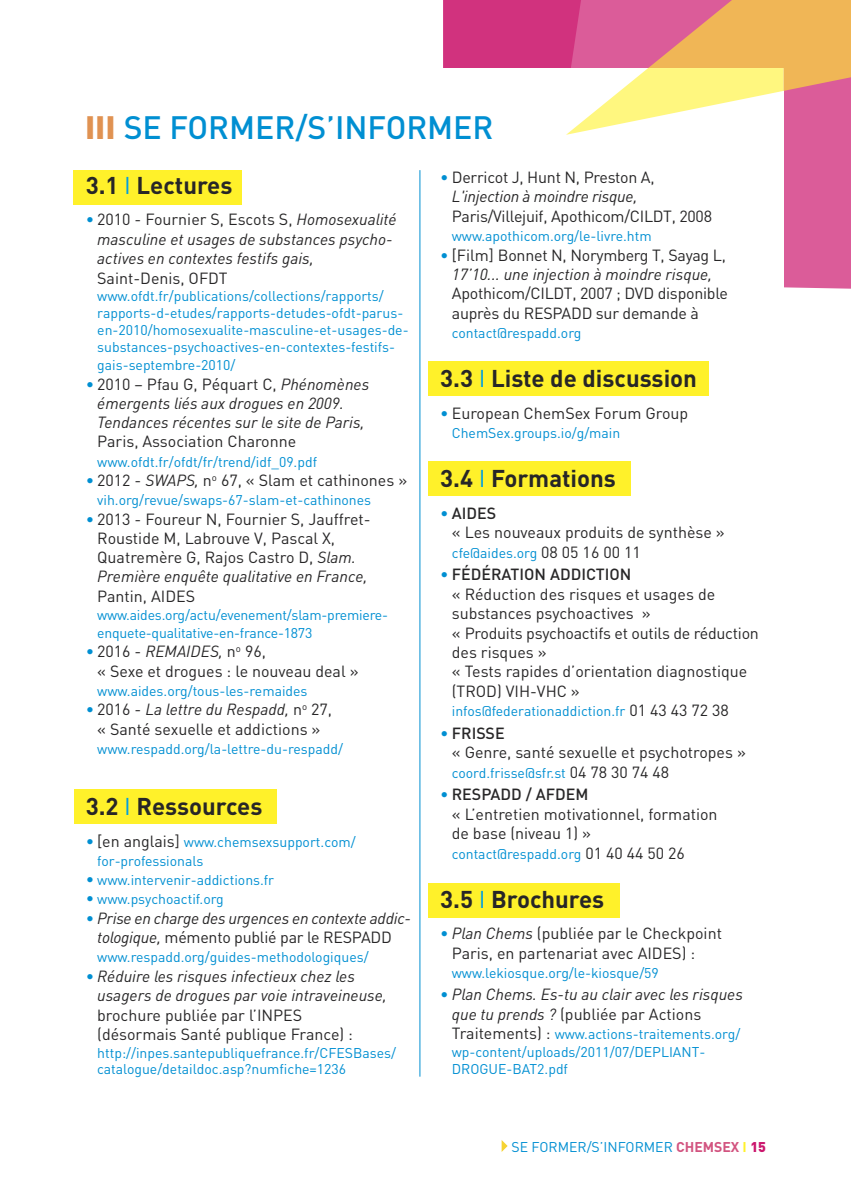
<style>
.page{position:relative;width:851px;height:1191px;background:#fff}
.page>*{position:absolute;margin:0;border:0;box-sizing:border-box;transform-origin:0 0}
.t1{font:500 32px "DIN";color:#008fd2}
.t2{font:700 24px "DIN";color:#272627}
.t3{font:16px/19.4px "DIN";color:#272627}
.t4{font:italic 16px/19.4px "DINOT";color:#272627}
.t5{font:14px/16.8px "DIN";color:#008fd2}
.s1{font-weight:900;color:#e09252}
.s2{font-weight:400;color:#009ee0}
.s3{color:#008fd2}
.s4{font-family:"DINOT";font-style:italic}
.s5{font-family:"DIN";font-style:normal;color:#008fd2}
.s6{font-family:"DIN";font-style:normal}
.s7{font-size:16px}
.s8{font-size:16px;color:#272627}
.s9{font-weight:500}
.s10{font-weight:700;color:#d25480}
.s11{font-weight:700;color:#fff12a}
.s12{font-weight:900;color:#cb166d}
</style>
<div class="page">
<div style="left:784px;top:159px;width:66px;height:130px;background:#db5c99"></div>
<svg style="left:443px;top:0;width:407px;height:159px"></svg>
<div style="left:74px;top:789px;width:202px;height:34px;background:#fff12a"></div>
<div style="left:74px;top:170px;width:168px;height:34px;background:#fff12a"></div>
<div style="left:428px;top:361px;width:280px;height:34px;background:#fff12a"></div>
<div style="left:428px;top:462px;width:202px;height:34px;background:#fff12a"></div>
<div style="left:428px;top:883px;width:191px;height:34px;background:#fff12a"></div>
<svg style="left:501px;top:1140px;width:6px;height:12px"></svg>
<hr style="left:419px;top:170px;width:1px;height:906px;background:#008fd2">
<h1 class="t1" style="left:85px;top:110px;width:410px"><span class="s1">III</span> SE FORMER/S’INFORMER</h1>
<h2 class="t2" style="left:86px;top:172px;width:148px">3.1 <span class="s2">I</span> Lectures</h2>
<p class="t3" style="left:86px;top:210px;width:312px"><span class="s3">•</span> 2010 - Fournier S, Escots S, <span class="s4">Homosexualité</span></p>
<p class="t4" style="left:97px;top:231px;width:297px">masculine et usages de substances psycho&shy;actives en contextes festifs gais,</p>
<p class="t3" style="left:97px;top:268px;width:132px">Saint-Denis, OFDT</p>
<p class="t5" style="left:97px;top:288px;width:313px">www.ofdt.fr/publications/collections/rapports/ rapports-d-etudes/rapports-detudes-ofdt-parus&shy;en-2010/homosexualite-masculine-et-usages-de&shy;substances-psychoactives-en-contextes-festifs-</p>
<p class="t5" style="left:97px;top:357px;width:140px">gais-septembre-2010/</p>
<p class="t3" style="left:86px;top:374px;width:285px"><span class="s3">•</span> 2010 – Pfau G, Péquart C, <span class="s4">Phénomènes</span></p>
<p class="t4" style="left:97px;top:395px;width:269px">émergents liés aux drogues en 2009.<br>Tendances récentes sur le site de Paris,</p>
<p class="t3" style="left:97px;top:432px;width:200px">Paris, Association Charonne</p>
<p class="t5" style="left:97px;top:453px;width:221px">www.ofdt.fr/ofdt/fr/trend/idf_09.pdf</p>
<p class="t3" style="left:86px;top:471px;width:323px"><span class="s3">•</span> 2012 - <span class="s4">SWAPS,</span> n<sup>o</sup> 67, « Slam et cathinones »</p>
<p class="t5" style="left:97px;top:492px;width:275px">vih.org/revue/swaps-67-slam-et-cathinones</p>
<p class="t3" style="left:97px;top:509px;width:275px;text-indent:-12px"><span class="s3">•</span> 2013 - Foureur N, Fournier S, Jauffret-<br>Roustide M, Labrouve V, Pascal X,<br>Quatremère G, Rajos Castro D, <span class="s4">Slam.</span></p>
<p class="t4" style="left:97px;top:569px;width:272px">Première enquête qualitative en France,</p>
<p class="t3" style="left:97px;top:586px;width:99px">Pantin, AIDES</p>
<p class="t5" style="left:97px;top:605px;width:292px;line-height:18.4px">www.aides.org/actu/evenement/slam-premiere&shy;enquete-qualitative-en-france-1873</p>
<p class="t3" style="left:97px;top:642px;width:263px;text-indent:-12px"><span class="s3">•</span> 2016 - <span class="s4">REMAIDES,</span> n<sup>o</sup> 96,<br>« Sexe et drogues : le nouveau deal »</p>
<p class="t5" style="left:97px;top:682px;width:212px">www.aides.org/tous-les-remaides</p>
<p class="t4" style="left:86px;top:701px;width:248px"><span class="s5">•</span> <span class="s6">2016 -</span> La lettre du Respadd, <span class="s6">n</span><sup>o</sup> <span class="s6">27,</span></p>
<p class="t3" style="left:97px;top:719px;width:225px">« Santé sexuelle et addictions »</p>
<p class="t5" style="left:97px;top:740px;width:247px">www.respadd.org/la-lettre-du-respadd/</p>
<h2 class="t2" style="left:86px;top:793px;width:178px">3.2 <span class="s2">I</span> Ressources</h2>
<p class="t5" style="left:97px;top:832px;width:260px;line-height:19.2px;text-indent:-12px"><span class="s7">•</span> <span class="s8">[en anglais]</span> www.chemsexsupport.com/ for-professionals</p>
<p class="t5" style="left:86px;top:872px;width:190px"><span class="s7">•</span> www.intervenir-addictions.fr</p>
<p class="t5" style="left:86px;top:891px;width:140px"><span class="s7">•</span> www.psychoactif.org</p>
<p class="t4" style="left:86px;top:910px;width:327px"><span class="s5">•</span> Prise en charge des urgences en contexte addic-</p>
<p class="t3" style="left:97px;top:927px;width:296px"><span class="s4">tologique,</span> mémento publié par le RESPADD</p>
<p class="t5" style="left:97px;top:949px;width:273px">www.respadd.org/guides-methodologiques/</p>
<p class="t4" style="left:97px;top:968px;width:291px;text-indent:-12px"><span class="s5">•</span> Réduire les risques infectieux chez les usagers de drogues par voie intraveineuse,</p>
<p class="t3" style="left:97px;top:1005px;width:257px">brochure publiée par l’INPES (désormais Santé publique France) :</p>
<p class="t5" style="left:97px;top:1044px;width:300px">http://inpes.santepubliquefrance.fr/CFESBases/ catalogue/detaildoc.asp?numfiche=1236</p>
<p class="t3" style="left:440px;top:167px;width:216px"><span class="s3">•</span> Derricot J, Hunt N, Preston A,</p>
<p class="t4" style="left:452px;top:188px;width:187px">L'injection à moindre risque,</p>
<p class="t3" style="left:452px;top:206px;width:262px">Paris/Villejuif, Apothicom/CILDT, 2008</p>
<p class="t5" style="left:452px;top:228px;width:201px">www.apothicom.org/le-livre.htm</p>
<p class="t3" style="left:440px;top:245px;width:287px"><span class="s3">•</span> [Film] Bonnet N, Norymberg T, Sayag L,</p>
<p class="t4" style="left:452px;top:266px;width:262px">17’10... une injection à moindre risque,</p>
<p class="t3" style="left:452px;top:284px;width:277px">Apothicom/CILDT, 2007 ; DVD disponible auprès du RESPADD sur demande à</p>
<p class="t5" style="left:452px;top:325px;width:131px">contact@respadd.org</p>
<h2 class="t2" style="left:440px;top:365px;width:258px">3.3 <span class="s2">I</span> Liste de discussion</h2>
<p class="t3" style="left:440px;top:403px;width:249px"><span class="s3">•</span> European ChemSex Forum Group</p>
<p class="t5" style="left:452px;top:425px;width:170px">ChemSex.groups.io/g/main</p>
<h2 class="t2" style="left:440px;top:465px;width:177px">3.4 <span class="s2">I</span> Formations</h2>
<p class="t3" style="left:452px;top:503px;width:274px;text-indent:-12px"><span class="s3">•</span> <span class="s9">AIDES<br></span>« Les nouveaux produits de synthèse »</p>
<p class="t5" style="left:452px;top:544px;width:190px">cfe@aides.org <span class="s8">08 05 16 00 11</span></p>
<p class="t3" style="left:452px;top:565px;width:308px;text-indent:-12px"><span class="s3">•</span> <span class="s9">FÉDÉRATION ADDICTION<br></span>« Réduction des risques et usages de substances psychoactives »<br>« Produits psychoactifs et outils de réduction des risques »<br>« Tests rapides d’orientation diagnostique (TROD) VIH-VHC »</p>
<p class="t5" style="left:452px;top:703px;width:278px">infos@federationaddiction.fr <span class="s8">01 43 43 72 38</span></p>
<p class="t3" style="left:452px;top:723px;width:295px;text-indent:-12px"><span class="s3">•</span> <span class="s9">FRISSE<br></span>« Genre, santé sexuelle et psychotropes »</p>
<p class="t5" style="left:452px;top:764px;width:219px">coord.frisse@sfr.st <span class="s8">04 78 30 74 48</span></p>
<p class="t3" style="left:452px;top:785px;width:267px;text-indent:-12px"><span class="s3">•</span> <span class="s9">RESPADD / AFDEM<br></span>« L’entretien motivationnel, formation de base (niveau 1) »</p>
<p class="t5" style="left:452px;top:845px;width:234px">contact@respadd.org <span class="s8">01 40 44 50 26</span></p>
<h2 class="t2" style="left:440px;top:885px;width:165px">3.5 <span class="s2">I</span> Brochures</h2>
<p class="t3" style="left:452px;top:923px;width:271px;text-indent:-12px"><span class="s3">•</span> <span class="s4">Plan Chems</span> (publiée par le Checkpoint<br>Paris, en partenariat avec AIDES) :</p>
<p class="t5" style="left:452px;top:964px;width:208px">www.lekiosque.org/le-kiosque/59</p>
<p class="t4" style="left:440px;top:986px;width:304px"><span class="s5">•</span> Plan Chems. Es-tu au clair avec les risques</p>
<p class="t3" style="left:452px;top:1004px;width:251px"><span class="s4">que tu prends ?</span> (publiée par Actions</p>
<p class="t5" style="left:452px;top:1026px;width:290px;line-height:17.4px"><span class="s8">Traitements) :</span> www.actions-traitements.org/ wp-content/uploads/2011/07/DEPLIANT-<br>DROGUE-BAT2.pdf</p>
<p class="t5" style="left:511px;top:1138px;width:256px">SE FORMER/S’INFORMER <span class="s10">CHEMSEX</span> <span class="s11">I</span> <span class="s12">15</span></p>
</div>
